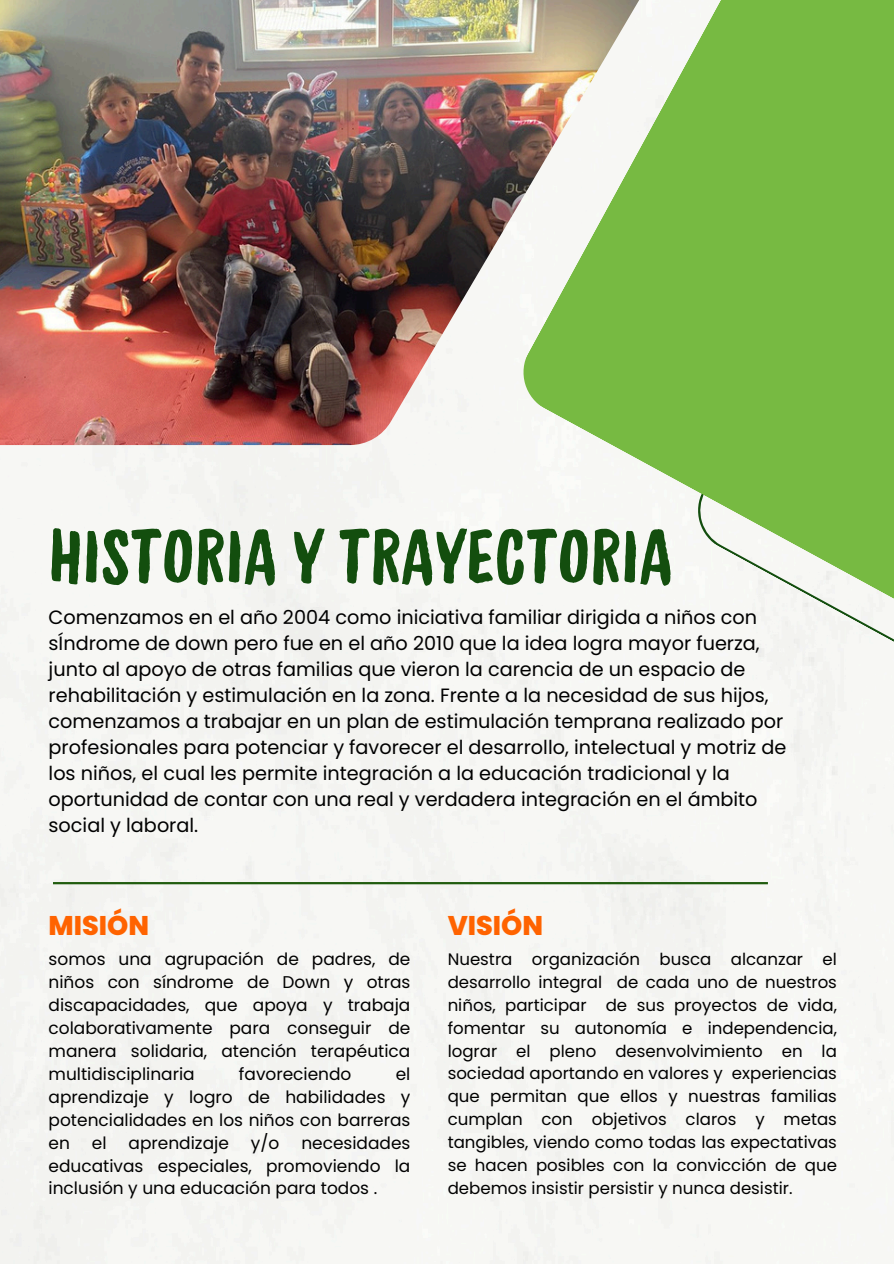
<style>
.page{position:relative;width:894px;height:1264px;background:#fff}
.page>*{position:absolute;margin:0;border:0;box-sizing:border-box;transform-origin:0 0}
.t1{font:82.35px "Handelson Four";color:#134e0e}
.t2{font:800 27px "Poppins";color:#ff6300}
.t3{font:19.2px/26px "Poppins";color:#000}
.t4{font:16.95px/23px "Poppins";color:#000;text-align:justify}
.t5{font:16.65px/22.8px "Poppins";color:#000;text-align:justify}
</style>
<div class="page">
<div style="left:696px;top:692px;width:197px;height:202px;background:#f7f7f4"></div>
<img style="left:0;top:0;width:522px;height:445px">
<hr style="left:53px;top:882px;width:714px;height:2px;background:#205c0e">
<svg style="left:522px;top:0;width:371px;height:692px;fill:#77ba42"></svg>
<h1 class="t1" style="left:49px;top:512px;width:625px">HISTORIA Y TRAYECTORIA</h1>
<p class="t3" style="left:49px;top:604px;width:739px">Comenzamos en el año 2004 como iniciativa familiar dirigida a niños con sÍndrome de down pero fue en el año 2010 que la idea logra mayor fuerza, junto al apoyo de otras familias que vieron la carencia de un espacio de rehabilitación y estimulación en la zona. Frente a la necesidad de sus hijos, comenzamos a trabajar en un plan de estimulación temprana realizado por profesionales para potenciar y favorecer el desarrollo, intelectual y motriz de los niños, el cual les permite integración a la educación tradicional y la oportunidad de contar con una real y verdadera integración en el ámbito social y laboral.</p>
<h3 class="t2" style="left:49px;top:906px;width:102px">MISIÓN</h3>
<h2 class="t2" style="left:447px;top:906px;width:97px">VISIÓN</h2>
<h2 class="t4" style="left:49px;top:947px;width:363px">somos una agrupación de padres, de niños con síndrome de Down y otras discapacidades, que apoya y trabaja colaborativamente para conseguir de manera solidaria, atención terapéutica multidisciplinaria</h2>
<p class="t5" style="left:447px;top:948px;width:390px">Nuestra organización busca alcanzar el desarrollo integral de cada uno de nuestros niños, participar de sus proyectos de vida, fomentar su autonomía e independencia, lograr el pleno desenvolvimiento en la sociedad aportando en valores y experiencias que permitan que ellos y nuestras familias cumplan con objetivos claros y metas tangibles, viendo como todas las expectativas se hacen posibles con la convicción de que debemos insistir persistir y nunca desistir.</p>
<h2 class="t4" style="left:239px;top:1062px;width:114px">favoreciendo</h2>
<h2 class="t4" style="left:49px;top:1062px;width:363px;text-indent:347px">el aprendizaje y logro de habilidades y potencialidades en los niños con barreras en</h2>
<h2 class="t4" style="left:92px;top:1131px;width:16px">el</h2>
<h2 class="t4" style="left:129px;top:1131px;width:102px">aprendizaje</h2>
<h2 class="t4" style="left:251px;top:1131px;width:30px">y/o</h2>
<h2 class="t4" style="left:49px;top:1131px;width:363px;text-indent:253px">necesidades educativas especiales, promoviendo la inclusión y una educación para todos .</h2>
</div>
